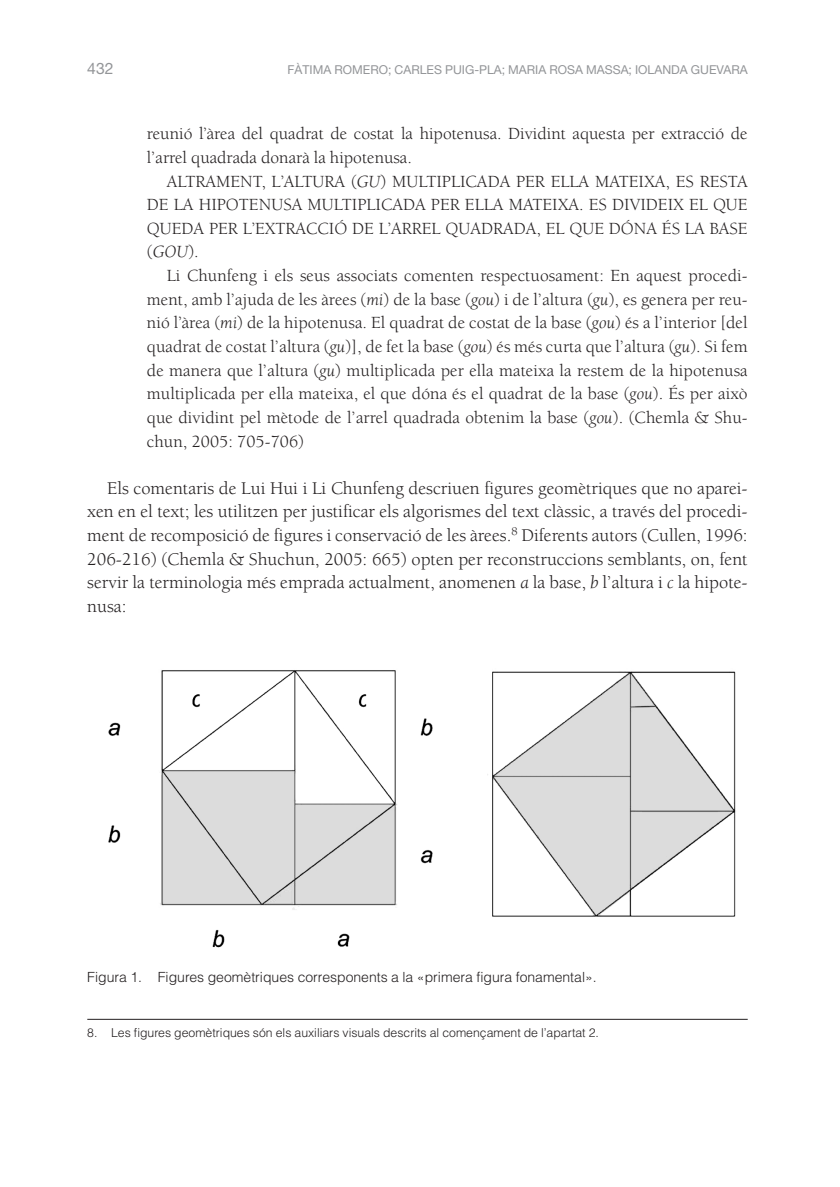
<style>
.page{position:relative;width:840px;height:1187px;background:#fff}
.page>*{position:absolute;margin:0;border:0;box-sizing:border-box;transform-origin:0 0}
.t1{font:18.38px/23.6px "Berkeley";color:#231f20;text-align:justify}
.t2{font:17.5px/23.6px "Berkeley";color:#231f20;text-align:justify}
.t3{font:15.75px "Helvetica Neue";color:#939598}
.t4{font:300 14px "Helvetica";color:#231f20}
.t5{font:300 12.25px "Helvetica";color:#231f20}
.t6{font:12.25px "Helvetica Neue";color:#939598}
.s1{font-style:italic}
</style>
<div class="page">
<svg style="left:87px;top:670px;width:661px;height:350px"></svg>
<p class="t3" style="left:87px;top:62px;width:28px">432</p>
<p class="t6" style="left:287px;top:65px;width:461px">FÀTIMA ROMERO; CARLES PUIG-PLA; MARIA ROSA MASSA; IOLANDA GUEVARA</p>
<p class="t2" style="left:147px;top:123px;width:602px">reunió l’àrea del quadrat de costat la hipotenusa. Dividint aquesta per extracció de l’arrel quadrada donarà la hipotenusa.</p>
<p class="t2" style="left:147px;top:171px;width:602px;text-indent:20px">ALTRAMENT, L’ALTURA (<span class="s1">GU</span>) MULTIPLICADA PER ELLA MATEIXA, ES RESTA DE LA HIPOTENUSA MULTIPLICADA PER ELLA MATEIXA. ES DIVIDEIX EL QUE QUEDA PER L’EXTRACCIÓ DE L’ARREL QUADRADA, EL QUE DÓNA ÉS LA BASE (<span class="s1">GOU</span>).</p>
<p class="t2" style="left:147px;top:265px;width:602px;text-indent:20px">Li Chunfeng i els seus associats comenten respectuosament: En aquest procedi&shy;ment, amb l’ajuda de les àrees (<span class="s1">mi</span>) de la base (<span class="s1">gou</span>) i de l’altura (<span class="s1">gu</span>), es genera per reu&shy;nió l’àrea (<span class="s1">mi</span>) de la hipotenusa. El quadrat de costat de la base (<span class="s1">gou</span>) és a l’interior [del quadrat de costat l’altura (<span class="s1">gu</span>)], de fet la base (<span class="s1">gou</span>) és més curta que l’altura (<span class="s1">gu</span>). Si fem de manera que l’altura (<span class="s1">gu</span>) multiplicada per ella mateixa la restem de la hipotenusa multiplicada per ella mateixa, el que dóna és el quadrat de la base (<span class="s1">gou</span>). És per això que dividint pel mètode de l’arrel quadrada obtenim la base (<span class="s1">gou</span>). (Chemla &amp; Shu&shy;chun, 2005: 705-706)</p>
<p class="t1" style="left:87px;top:478px;width:661px;text-indent:20px">Els comentaris de Lui Hui i Li Chunfeng descriuen figures geomètriques que no aparei&shy;xen en el text; les utilitzen per justificar els algorismes del text clàssic, a través del procedi&shy;ment de recomposició de figures i conservació de les àrees.<sup>8</sup> Diferents autors (Cullen, 1996:<br>206-216) (Chemla &amp; Shuchun, 2005: 665) opten per reconstruccions semblants, on, fent servir la terminologia més emprada actualment, anomenen <span class="s1">a</span> la base, <span class="s1">b</span> l’altura i <span class="s1">c</span> la hipote&shy;nusa:</p>
<p class="t4" style="left:87px;top:968px;width:511px">Figura 1. Figures geomètriques corresponents a la «primera figura fonamental».</p>
<p class="t5" style="left:87px;top:1025px;width:513px">8. Les figures geomètriques són els auxiliars visuals descrits al començament de l’apartat 2.</p>
</div>
